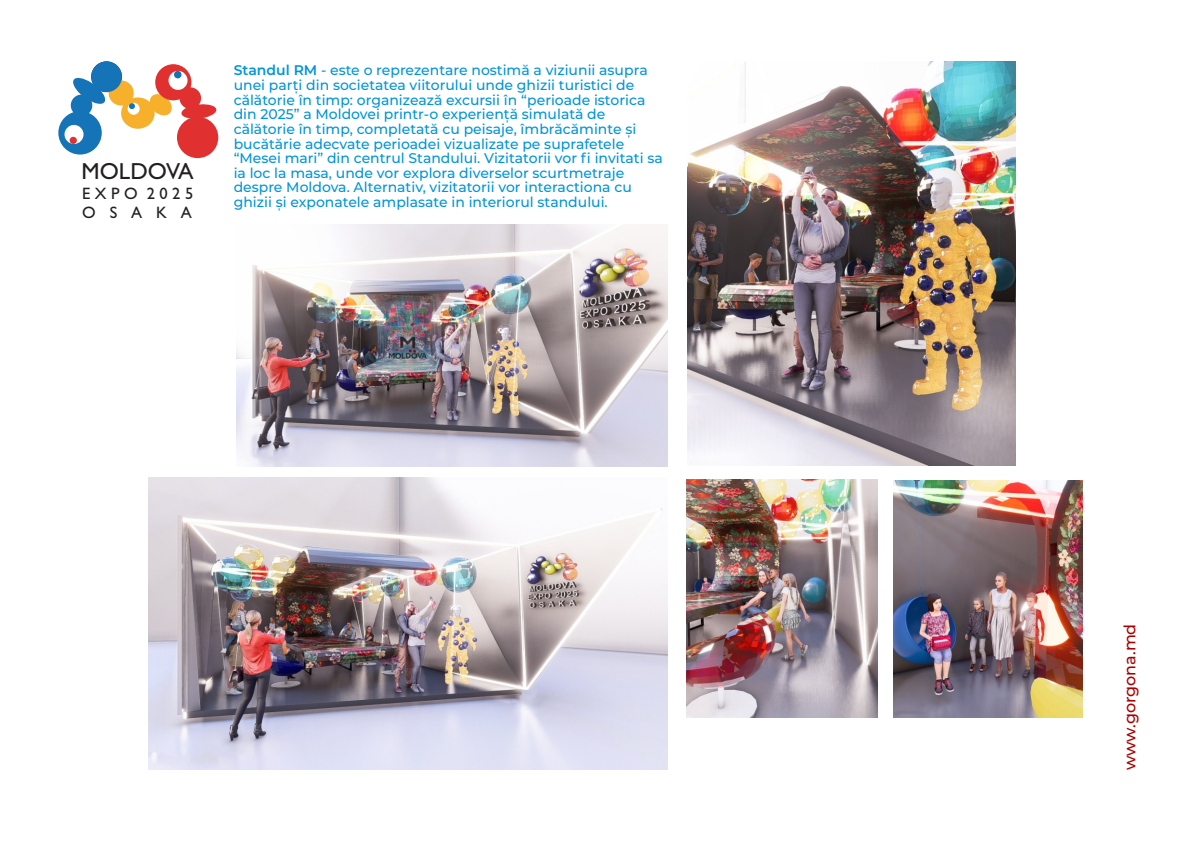
<style>
.page{position:relative;width:1191px;height:842px;background:#fff}
.page>*{position:absolute;margin:0;border:0;box-sizing:border-box;transform-origin:0 0}
.t1{font:23.3px "Gill Sans";color:#231f20}
.t2{font:16.5px/18.7px "Gill Sans";letter-spacing:.27em;color:#231f20}
.t3{font:500 16px "Montserrat";color:#ab0000}
.t4{font:500 14px/14.6px "Montserrat";color:#0095da}
.s1{font-weight:600}
</style>
<div class="page">
<div style="left:109px;top:80px;width:25px;height:26px;background:#f6b02b;border-radius:50%"></div>
<div style="left:121px;top:97px;width:34px;height:32px;background:#f6b02b;border-radius:50%"></div>
<div style="left:58px;top:111px;width:44px;height:44px;background:#1574b7;border-radius:50%"></div>
<div style="left:71px;top:95px;width:21px;height:21px;background:#1574b7;border-radius:50%"></div>
<div style="left:91px;top:61px;width:31px;height:31px;background:#1574b7;border-radius:50%"></div>
<svg style="left:71px;top:77px;width:36px;height:28px"></svg>
<svg style="left:148px;top:94px;width:25px;height:23px"></svg>
<div style="left:155px;top:64px;width:36px;height:36px;background:#e03130;border-radius:50%"></div>
<div style="left:179px;top:87px;width:22px;height:22px;background:#e03130;border-radius:50%"></div>
<svg style="left:180px;top:103px;width:37px;height:17px"></svg>
<div style="left:177px;top:117px;width:41px;height:41px;background:#e03130;border-radius:50%"></div>
<div style="left:64px;top:125px;width:20px;height:19px;background:#fff;border-radius:50%"></div>
<div style="left:168px;top:71px;width:19px;height:19px;background:#fff;border-radius:50%"></div>
<div style="left:70px;top:137px;width:7px;height:7px;background:#e03130;border-radius:50%"></div>
<div style="left:128px;top:103px;width:12px;height:12px;background:#fff;border-radius:50%"></div>
<div style="left:174px;top:71px;width:7px;height:7px;background:#1574b7;border-radius:50%"></div>
<svg style="left:129px;top:103px;width:6px;height:6px"></svg>
<img style="left:687px;top:62px;width:328px;height:403px">
<img style="left:148px;top:477px;width:519px;height:292px">
<img style="left:237px;top:224px;width:430px;height:242px">
<img style="left:687px;top:479px;width:190px;height:238px">
<img style="left:893px;top:481px;width:189px;height:237px">
<h1 class="t1" style="left:82px;top:163px;width:114px">MOLDOVA</h1>
<p class="t2" style="left:82px;top:186px;width:113px">EXPO 2025<br>OSAKA</p>
<p class="t4" style="left:234px;top:63px;width:430px"><span class="s1">Standul RM</span> - este o reprezentare nostimă a viziunii asupra unei parți din societatea viitorului unde ghizii turistici de călătorie în timp: organizează excursii în “perioade istorica din 2025” a Moldovei printr-o experiență simulată de călătorie în timp, completată cu peisaje, îmbrăcăminte și bucătărie adecvate perioadei vizualizate pe suprafetele “Mesei mari” din centrul Standului. Vizitatorii vor fi invitati sa ia loc la masa, unde vor explora diverselor scurtmetraje despre Moldova. Alternativ, vizitatorii vor interactiona cu ghizii și exponatele amplasate in interiorul standului.</p>
<p class="t3" style="left:1119px;top:770px;width:148px;rotate:-90deg">www.gorgona.md</p>
</div>
